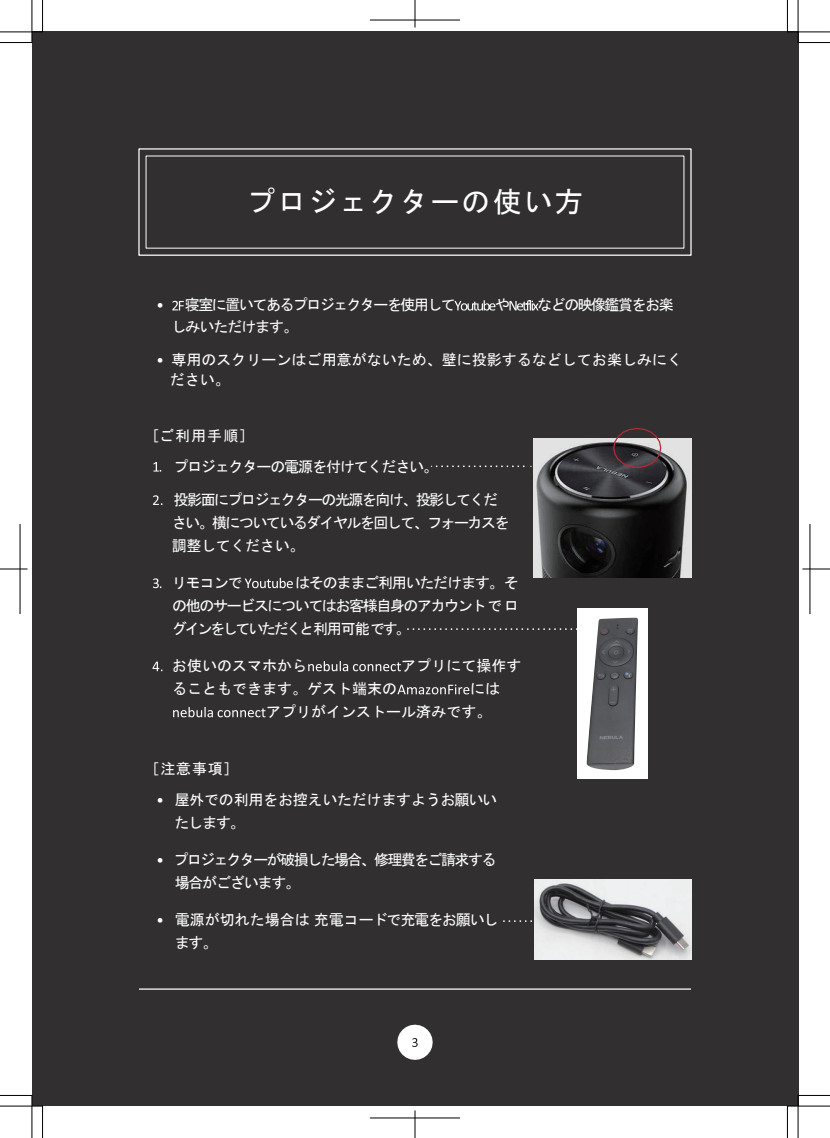
<style>
.page{position:relative;width:830px;height:1138px;background:#fff}
.page>*{position:absolute;margin:0;border:0;box-sizing:border-box;transform-origin:0 0}
.t1{font:28.75px "MS Gothic";letter-spacing:.065em;color:#fff}
.t2{font:15px/19.5px "MS Gothic";color:#fff}
.t3{font:15px/23px "MS Gothic";letter-spacing:-.08em;color:#fff}
.t4{font:15px/23px "MS Gothic";letter-spacing:-.1em;color:#fff}
.t5{font:15px/23px "MS Gothic";letter-spacing:-.11em;color:#fff}
.t6{font:15px/23.1px "MS Gothic";letter-spacing:-.02em;color:#fff}
.s1{font-family:"Calibri"}
</style>
<div class="page">
<div style="left:32px;top:32px;width:765px;height:1074px;background:#312f30"></div>
<svg style="left:172px;top:301px;width:12px;height:9px"></svg>
<svg style="left:454px;top:300px;width:41px;height:10px"></svg>
<svg style="left:509px;top:300px;width:29px;height:10px"></svg>
<svg style="left:397px;top:1024px;width:35px;height:35px"></svg>
<svg style="left:431px;top:465px;width:100px;height:2px"></svg>
<svg style="left:503px;top:920px;width:29px;height:2px"></svg>
<svg style="left:153px;top:462px;width:8px;height:9px"></svg>
<svg style="left:153px;top:495px;width:9px;height:10px"></svg>
<svg style="left:153px;top:578px;width:8px;height:10px"></svg>
<svg style="left:244px;top:578px;width:49px;height:10px"></svg>
<svg style="left:152px;top:661px;width:10px;height:10px"></svg>
<svg style="left:308px;top:661px;width:93px;height:10px"></svg>
<svg style="left:397px;top:684px;width:72px;height:10px"></svg>
<svg style="left:173px;top:707px;width:92px;height:10px"></svg>
<svg style="left:407px;top:628px;width:170px;height:2px"></svg>
<div style="left:138px;top:148px;width:553px;height:108px;border:1px solid #fff"></div>
<img style="left:533px;top:438px;width:158px;height:139px">
<svg style="left:612px;top:427px;width:50px;height:41px"></svg>
<img style="left:534px;top:879px;width:156px;height:80px">
<div style="left:577px;top:608px;width:71px;height:170px;background:#fff"></div>
<img style="left:586px;top:617px;width:52px;height:153px">
<hr style="left:139px;top:988px;width:551px;height:1px;background:#fff">
<svg style="left:0;top:1095px;width:43px;height:42px"></svg>
<svg style="left:0;top:0;width:43px;height:43px"></svg>
<svg style="left:786px;top:0;width:43px;height:43px"></svg>
<svg style="left:786px;top:1095px;width:43px;height:42px"></svg>
<svg style="left:0;top:568px;width:28px;height:1px"></svg>
<hr style="left:20px;top:524px;width:1px;height:90px;background:#000">
<svg style="left:802px;top:568px;width:27px;height:1px"></svg>
<hr style="left:809px;top:524px;width:1px;height:90px;background:#000">
<hr style="left:370px;top:20px;width:90px;height:1px;background:#000">
<svg style="left:414px;top:0;width:1px;height:28px"></svg>
<hr style="left:370px;top:1117px;width:90px;height:1px;background:#000">
<svg style="left:414px;top:1110px;width:1px;height:27px"></svg>
<h1 class="t1" style="left:246px;top:187px;width:338px">プロジェクターの使い方</h1>
<p class="t4" style="left:156px;top:293px;width:301px"><span class="s1">•</span> 寝室に置いてあるプロジェクターを使用して</p>
<p class="t3" style="left:494px;top:293px;width:16px">や</p>
<p class="t4" style="left:537px;top:293px;width:138px">などの映像鑑賞をお楽</p>
<p class="t3" style="left:171px;top:315px;width:128px">しみいただけます。</p>
<p class="t2" style="left:170px;top:350px;width:513px;text-indent:-13px"><span class="s1">•</span> 専用のスクリーンはご用意がないため、壁に投影するなどしてお楽しみにください。</p>
<p class="t3" style="left:173px;top:420px;width:266px;line-height:30.5px;text-indent:-29px">［ご利用手順］<br>プロジェクターの電源を付けてください。</p>
<p class="t4" style="left:172px;top:488px;width:339px">投影面にプロジェクターの光源を向け、投影してください。横についているダイヤルを回して、フォーカスを調整してください。</p>
<p class="t3" style="left:172px;top:571px;width:72px">リモコンで</p>
<p class="t3" style="left:172px;top:571px;width:348px;text-align:justify;text-indent:123px">はそのままご利用いただけます。その他のサービスについてはお客様自身のアカウントでログインをしていただくと利用可能です。</p>
<p class="t2" style="left:172px;top:656px;width:136px">お使いのスマホから</p>
<p class="t2" style="left:401px;top:656px;width:122px">アプリにて操作す</p>
<p class="t2" style="left:172px;top:679px;width:227px">ることもできます。ゲスト端末の</p>
<p class="t2" style="left:266px;top:677px;width:235px;line-height:22.9px;text-indent:204px">にはアプリがインストール済みです。</p>
<p class="t3" style="left:145px;top:757px;width:95px">［注意事項］</p>
<p class="t6" style="left:174px;top:788px;width:324px;text-indent:-18px"><span class="s1">•</span> 屋外での利用をお控えいただけますようお願いいたします。</p>
<p class="t5" style="left:175px;top:848px;width:323px;text-indent:-18px"><span class="s1">•</span> プロジェクターが破損した場合、修理費をご請求する場合がございます。</p>
<p class="t2" style="left:175px;top:908px;width:325px;line-height:23.1px;text-indent:-18px"><span class="s1">•</span> 電源が切れた場合は充電コードで充電をお願いします。</p>
</div>
